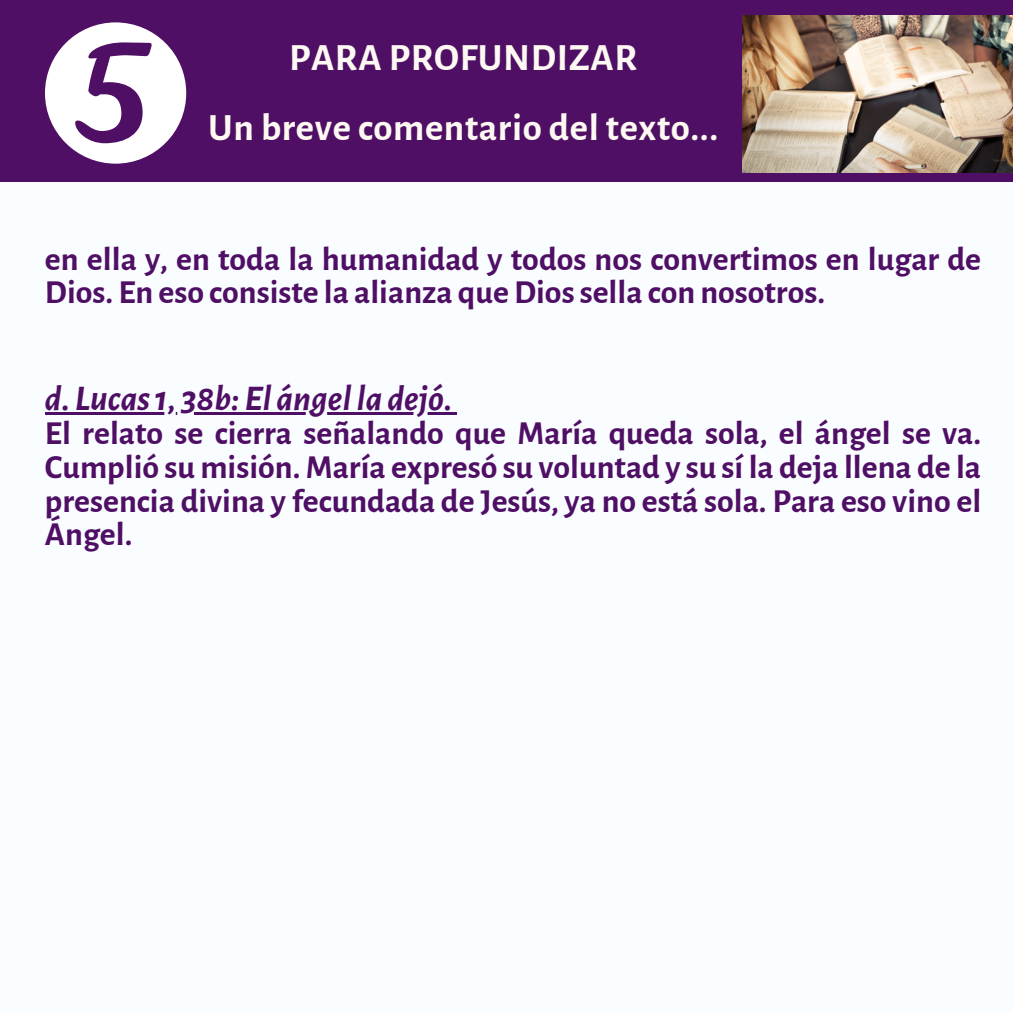
<style>
.page{position:relative;width:1013px;height:1013px;background:#fff}
.page>*{position:absolute;margin:0;border:0;box-sizing:border-box;transform-origin:0 0}
.t1{font:700 38.75px "Alegreya Sans";letter-spacing:.015em;color:#fdf8f1}
.t2{font:italic 700 36.25px "Alegreya Sans";color:#4f0f65}
.t3{font:700 33.75px/33.8px "Alegreya Sans";color:#4f0f65}
</style>
<div class="page">
<div style="left:0;top:0;width:1012px;height:1012px;background:#4f0f65"></div>
<div style="left:0;top:183px;width:1012px;height:829px;background:#fafdff"></div>
<img style="left:742px;top:15px;width:270px;height:158px">
<svg style="left:45px;top:22px;width:141px;height:142px"></svg>
<hr style="left:45px;top:412px;width:407px;height:3px;background:#4f0f65">
<svg style="left:452px;top:412px;width:5px;height:3px"></svg>
<p class="t1" style="left:289px;top:39px;width:349px">PARA PROFUNDIZAR</p>
<p class="t1" style="left:208px;top:109px;width:511px">Un breve comentario del texto...</p>
<p class="t3" style="left:45px;top:243px;width:937px">en ella y, en toda la humanidad y todos nos convertimos en lugar de<br>Dios. En eso consiste la alianza queDiossella con nosotros.</p>
<p class="t2" style="left:45px;top:381px;width:409px">d. Lucas1, 38b: El ángel la dejó.</p>
<p class="t3" style="left:45px;top:417px;width:937px;text-align:justify">El relato se cierra señalando que María queda sola, el ángel se va.<br>Cumplió su misión. María expresó su voluntad y su sí la deja llena de la presencia divina y fecundada de Jesús, ya no está sola. Para eso vino el Ángel.</p>
</div>
